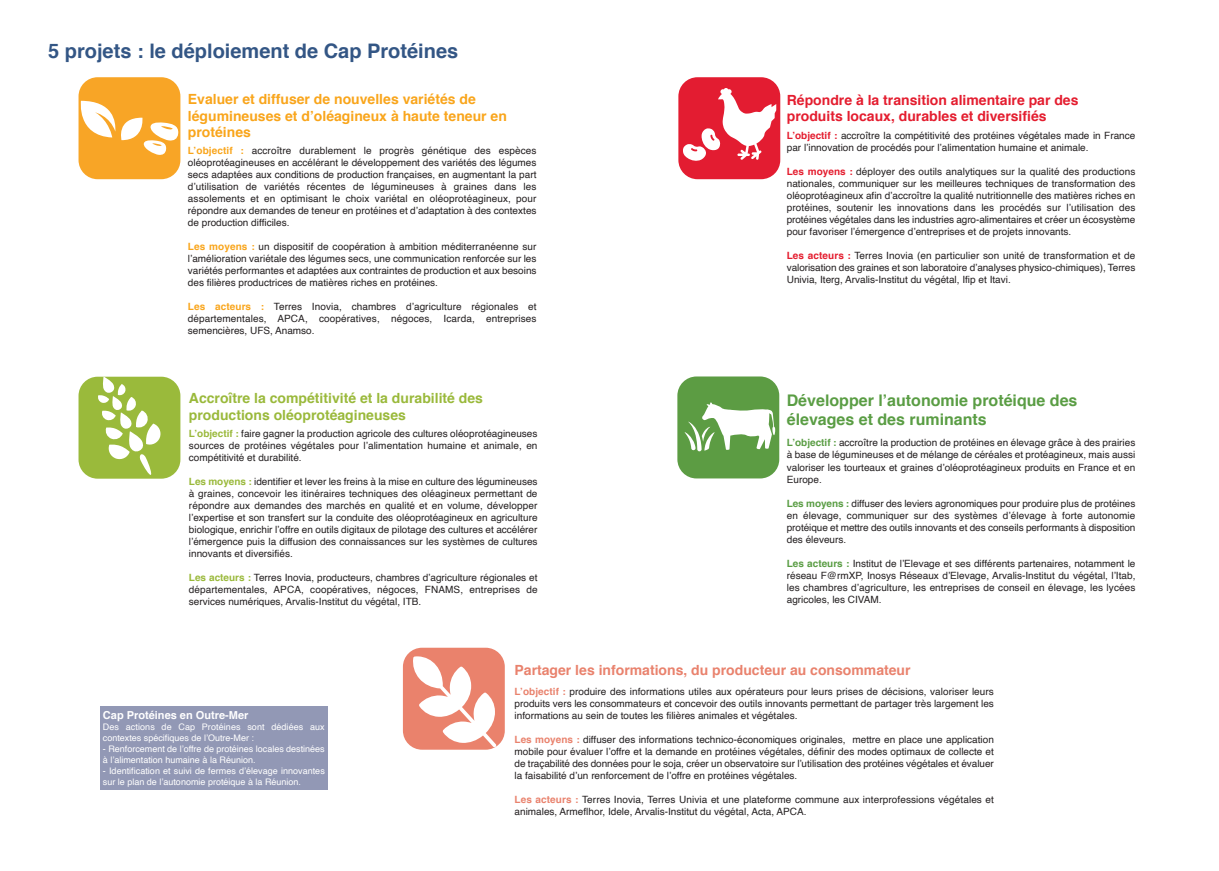
<style>
.page{position:relative;width:1219px;height:871px;background:#fff}
.page>*{position:absolute;margin:0;border:0;box-sizing:border-box;transform-origin:0 0}
.t1{font:700 20px "Helvetica";color:#335685}
.t2{font:700 16px/19.2px "Helvetica";color:#5a9d44}
.t3{font:700 14px/16.8px "Helvetica";color:#f9a51b}
.t4{font:700 14px/16.8px "Helvetica";color:#e41d2f}
.t5{font:700 14px/16.8px "Helvetica";color:#9ab93b}
.t6{font:700 14px "Helvetica";color:#e9826d}
.t7{font:700 11px "Helvetica";color:#fff}
.t8{font:10px/12px "Helvetica";color:#231f20;text-align:justify}
.t9{font:9px/10.8px "Helvetica";color:#fff}
.s1{font-weight:700;color:#f9a51b}
.s2{font-weight:700;color:#9ab93b}
.s3{font-weight:700;color:#e41d2f}
.s4{font-weight:700;color:#5a9d44}
.s5{font-weight:700;color:#e9826d}
</style>
<div class="page">
<div style="left:100px;top:706px;width:228px;height:83px;background:#9298b5"></div>
<svg style="left:79px;top:77px;width:101px;height:102px"></svg>
<div style="left:79px;top:77px;width:101px;height:102px;background:#f8a526;border-radius:19px"></div>
<svg style="left:78px;top:101px;width:101px;height:54px"></svg>
<svg style="left:79px;top:378px;width:101px;height:100px"></svg>
<div style="left:79px;top:376px;width:101px;height:102px;background:#9aba3b;border-radius:19px"></div>
<svg style="left:97px;top:376px;width:65px;height:99px"></svg>
<svg style="left:678px;top:77px;width:102px;height:102px"></svg>
<div style="left:678px;top:77px;width:102px;height:102px;background:#e31c31;border-radius:19px"></div>
<svg style="left:683px;top:88px;width:93px;height:73px"></svg>
<svg style="left:677px;top:378px;width:102px;height:100px"></svg>
<div style="left:677px;top:376px;width:102px;height:102px;background:#5c9c43;border-radius:19px"></div>
<svg style="left:684px;top:402px;width:91px;height:49px"></svg>
<div style="left:403px;top:647px;width:102px;height:102px;background:#ea826c;border-radius:19px"></div>
<svg style="left:412px;top:656px;width:84px;height:91px"></svg>
<p class="t1" style="left:48px;top:42px;width:412px">5 projets : le déploiement de Cap Protéines</p>
<p class="t3" style="left:188px;top:91px;width:320px">Evaluer et diffuser de nouvelles variétés de légumineuses et d’oléagineux à haute teneur en protéines</p>
<p class="t8" style="left:188px;top:145px;width:350px"><span class="s1">L’objectif :</span> accroître durablement le progrès génétique des espèces oléoprotéagineuses en accélérant le développement des variétés des légumes secs adaptées aux conditions de production françaises, en augmentant la part d’utilisation de variétés récentes de légumineuses à graines dans les assolements et en optimisant le choix variétal en oléoprotéagineux, pour répondre aux demandes de teneur en protéines et d’adaptation à des contextes de production difficiles.</p>
<p class="t8" style="left:188px;top:241px;width:350px"><span class="s1">Les moyens :</span> un dispositif de coopération à ambition méditerranéenne sur l’amélioration variétale des légumes secs, une communication renforcée sur les variétés performantes et adaptées aux contraintes de production et aux besoins des filières productrices de matières riches en protéines.</p>
<p class="t8" style="left:188px;top:301px;width:350px"><span class="s1">Les acteurs :</span> Terres Inovia, chambres d’agriculture régionales et départementales, APCA, coopératives, négoces, Icarda, entreprises semencières, UFS, Anamso.</p>
<p class="t5" style="left:189px;top:390px;width:296px">Accroître la compétitivité et la durabilité des productions oléoprotéagineuses</p>
<p class="t8" style="left:189px;top:428px;width:350px"><span class="s2">L’objectif :</span> faire gagner la production agricole des cultures oléoprotéagineuses sources de protéines végétales pour l’alimentation humaine et animale, en compétitivité et durabilité.</p>
<p class="t8" style="left:189px;top:476px;width:350px"><span class="s2">Les moyens :</span> identifier et lever les freins à la mise en culture des légumineuses à graines, concevoir les itinéraires techniques des oléagineux permettant de répondre aux demandes des marchés en qualité et en volume, développer l’expertise et son transfert sur la conduite des oléoprotéagineux en agriculture biologique, enrichir l’offre en outils digitaux de pilotage des cultures et accélérer l’émergence puis la diffusion des connaissances sur les systèmes de cultures innovants et diversifiés.</p>
<p class="t8" style="left:189px;top:572px;width:350px"><span class="s2">Les acteurs :</span> Terres Inovia, producteurs, chambres d’agriculture régionales et départementales, APCA, coopératives, négoces, FNAMS, entreprises de services numériques, Arvalis-Institut du végétal, ITB.</p>
<p class="t4" style="left:787px;top:92px;width:293px">Répondre à la transition alimentaire par des produits locaux, durables et diversifiés</p>
<p class="t8" style="left:787px;top:130px;width:350px"><span class="s3">L’objectif :</span> accroître la compétitivité des protéines végétales made in France par l’innovation de procédés pour l’alimentation humaine et animale.</p>
<p class="t8" style="left:787px;top:166px;width:350px"><span class="s3">Les moyens :</span> déployer des outils analytiques sur la qualité des productions nationales, communiquer sur les meilleures techniques de transformation des oléoprotéagineux afin d’accroître la qualité nutritionnelle des matières riches en protéines, soutenir les innovations dans les procédés sur l’utilisation des protéines végétales dans les industries agro-alimentaires et créer un écosystème pour favoriser l’émergence d’entreprises et de projets innovants.</p>
<p class="t8" style="left:787px;top:250px;width:350px"><span class="s3">Les acteurs :</span> Terres Inovia (en particulier son unité de transformation et de valorisation des graines et son laboratoire d’analyses physico-chimiques), Terres Univia, Iterg, Arvalis-Institut du végétal, Ifip et Itavi.</p>
<p class="t2" style="left:787px;top:391px;width:292px">Développer l’autonomie protéique des élevages et des ruminants</p>
<p class="t8" style="left:787px;top:437px;width:350px"><span class="s4">L’objectif :</span> accroître la production de protéines en élevage grâce à des prairies à base de légumineuses et de mélange de céréales et protéagineux, mais aussi valoriser les tourteaux et graines d’oléoprotéagineux produits en France et en Europe.</p>
<p class="t8" style="left:787px;top:497px;width:350px"><span class="s4">Les moyens :</span> diffuser des leviers agronomiques pour produire plus de protéines en élevage, communiquer sur des systèmes d’élevage à forte autonomie protéique et mettre des outils innovants et des conseils performants à disposition des éleveurs.</p>
<p class="t8" style="left:787px;top:557px;width:350px"><span class="s4">Les acteurs :</span> Institut de l’Elevage et ses différents partenaires, notamment le réseau F@rmXP, Inosys Réseaux d’Elevage, Arvalis-Institut du végétal, l’Itab, les chambres d’agriculture, les entreprises de conseil en élevage, les lycées agricoles, les CIVAM.</p>
<p class="t7" style="left:103px;top:710px;width:147px">Cap Protéines en Outre-Mer</p>
<p class="t9" style="left:103px;top:722px;width:223px">Des actions de Cap Protéines sont dédiées aux contextes spécifiques de l’Outre-Mer :</p>
<p class="t9" style="left:103px;top:744px;width:223px">- Renforcement de l’offre de protéines locales destinées à l’alimentation humaine à la Réunion.</p>
<p class="t9" style="left:103px;top:765px;width:223px">- Identification et suivi de fermes d’élevage innovantes sur le plan de l’autonomie protéique à la Réunion.</p>
<p class="t6" style="left:515px;top:664px;width:397px">Partager les informations, du producteur au consommateur</p>
<p class="t8" style="left:515px;top:686px;width:481px"><span class="s5">L’objectif :</span> produire des informations utiles aux opérateurs pour leurs prises de décisions, valoriser leurs produits vers les consommateurs et concevoir des outils innovants permettant de partager très largement les informations au sein de toutes les filières animales et végétales.</p>
<p class="t8" style="left:515px;top:734px;width:481px"><span class="s5">Les moyens :</span> diffuser des informations technico-économiques originales, mettre en place une application mobile pour évaluer l’offre et la demande en protéines végétales, définir des modes optimaux de collecte et de traçabilité des données pour le soja, créer un observatoire sur l’utilisation des protéines végétales et évaluer la faisabilité d’un renforcement de l’offre en protéines végétales.</p>
<p class="t8" style="left:515px;top:794px;width:481px"><span class="s5">Les acteurs :</span> Terres Inovia, Terres Univia et une plateforme commune aux interprofessions végétales et animales, Armeflhor, Idele, Arvalis-Institut du végétal, Acta, APCA.</p>
</div>
